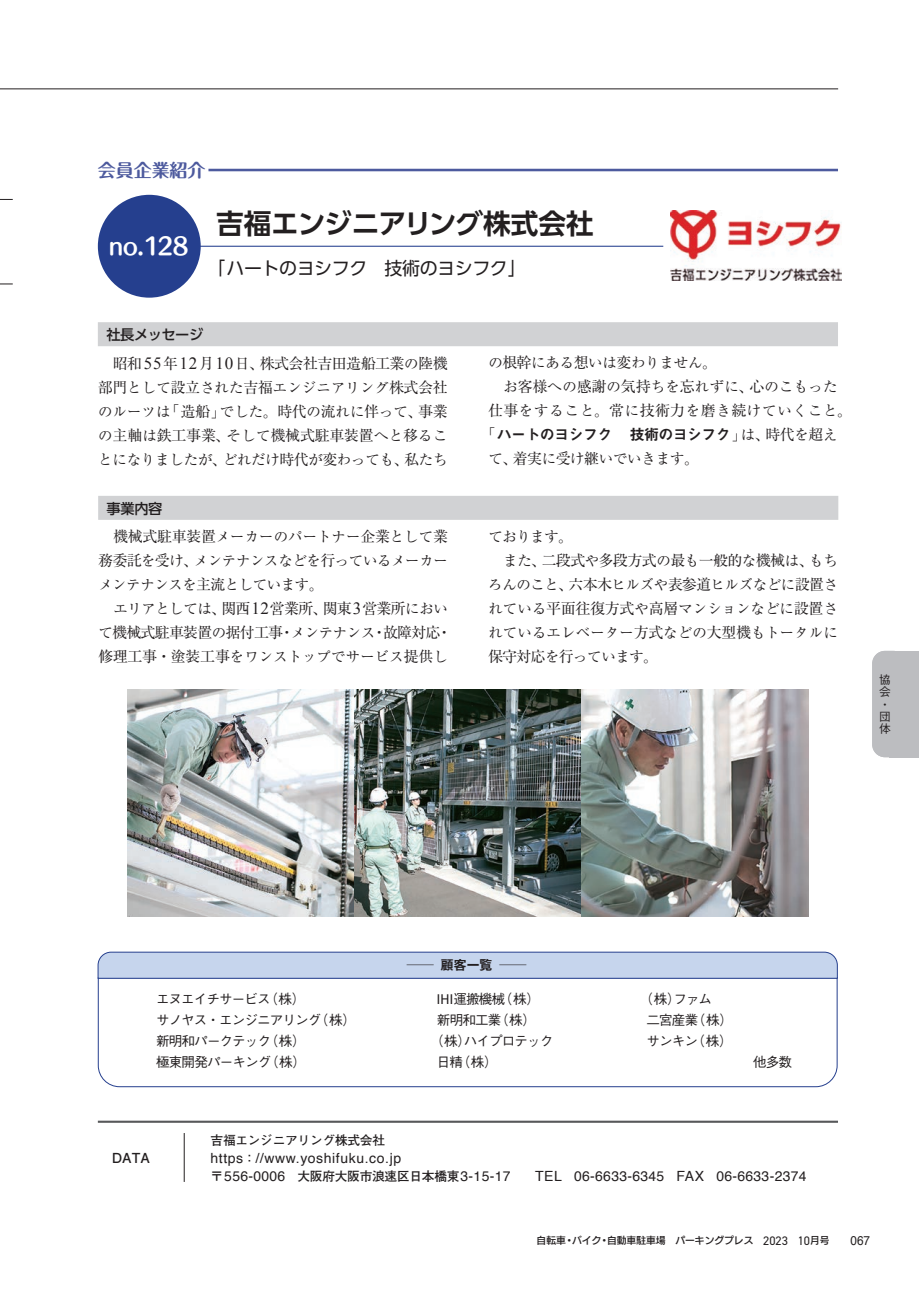
<style>
.page{position:relative;width:919px;height:1289px;background:#fff}
.page>*{position:absolute;margin:0;border:0;box-sizing:border-box;transform-origin:0 0}
.t1{font:700 27.6px "UD Shin Go Pro De";letter-spacing:-.01em;color:#231f20}
.t2{font:22.5px "Humming Std B";color:#fff;scale:.95 1}
.t3{font:18px "UD Shin Go Pro";letter-spacing:-.025em;color:#231f20}
.t4{font:700 18px "Maru Fo Pro";letter-spacing:-.005em;color:#4d5a9e}
.t5{font:15px "Ryumin Pro";letter-spacing:-.04em;color:#231f20}
.t6{font:15px "Midashi Go Pro MB31";letter-spacing:-.04em;color:#231f20}
.t7{font:15px "Ryumin Pro";letter-spacing:-.02em;color:#231f20}
.t8{font:14.4px/24px "Ryumin Pro";letter-spacing:-.005em;color:#231f20;text-align:justify}
.t9{font:14.4px "Ryumin Pro";letter-spacing:-.025em;color:#231f20}
.t10{font:14.4px "Ryumin Pro";letter-spacing:.06em;color:#231f20}
.t11{font:14.4px "Ryumin Pro";letter-spacing:.02em;color:#231f20}
.t12{font:500 14.25px "UD Shin Go Pro";letter-spacing:-.03em;color:#231f20}
.t13{font:14.1px "Helvetica";letter-spacing:.04em;color:#231f20}
.t14{font:13.95px "Helvetica";letter-spacing:.025em;color:#231f20}
.t15{font:700 13.8px "Futo Go B101 Pro";color:#231f20}
.t16{font:500 13.5px/21px "Gothic BBB Pro";letter-spacing:-.06em;color:#231f20}
.t17{font:13.5px "Midashi Go Pro MB31";color:#231f20;scale:2 1}
.t18{font:12.75px "Helvetica";color:#231f20;scale:.92 1}
.t19{font:700 12.3px "Futo Go B101 Pro";letter-spacing:.015em;color:#231f20}
.t20{font:500 11.7px/12.1px "Gothic BBB Pro";color:#231f20}
.t21{font:9.75px "New Rodin Pro DB";color:#231f20}
.s1{font-family:"Times New Roman";font-size:17.1px}
.s2{font-family:"Hira Min Pro W3"}
.s3{font-size:14.4px}
.s4{font-size:15px}
.s5{font-family:"Hira Min Pro W3";font-size:15px}
.s6{font-family:"Ryumin Pro";font-size:14.4px}
.s7{font-family:"Ryumin Pro"}
.s8{font-family:"Myriad Pro";font-weight:400;font-stretch:semi-condensed;font-size:14.4px}
.s9{font-size:12.75px}
.s10{font-family:"Futo Go B101 Pro";font-weight:700;font-size:12.75px}
.s11{font-size:14.1px}
.s12{font-family:"DIN2014";font-size:12.3px}
</style>
<div class="page">
<hr style="left:0;top:89px;width:838px;height:1px;background:#231f20">
<div style="left:872px;top:651px;width:34px;height:106px;background:#bcbdc0;border-radius:13px"></div>
<div style="left:889px;top:651px;width:29px;height:106px;background:#bcbdc0"></div>
<svg style="left:98px;top:978px;width:739px;height:109px"></svg>
<svg style="left:98px;top:951px;width:739px;height:27px;background:#c0cfe9"></svg>
<div style="left:98px;top:322px;width:739px;height:24px;background:#d1d2d4"></div>
<div style="left:98px;top:496px;width:740px;height:24px;background:#d1d2d4"></div>
<hr style="left:98px;top:1120px;width:739px;height:2px;background:#57585a">
<hr style="left:184px;top:1132px;width:1px;height:49px;background:#231f20">
<img style="left:127px;top:689px;width:681px;height:227px">
<img style="left:670px;top:210px;width:171px;height:71px">
<svg style="left:0;top:284px;width:13px;height:1px"></svg>
<svg style="left:0;top:199px;width:13px;height:1px"></svg>
<div style="left:98px;top:195px;width:103px;height:103px;background:#253f8e;border-radius:50%"></div>
<hr style="left:208px;top:169px;width:629px;height:2px;background:#4d5a9e">
<hr style="left:200px;top:246px;width:463px;height:1px;background:#253f8e">
<p class="t4" style="left:98px;top:156px;width:109px">会員企業紹介</p>
<h2 class="t2" style="left:109px;top:229px;width:86px">no.128</h2>
<h1 class="t1" style="left:216px;top:201px;width:379px">吉福エンジニアリング株式会社</h1>
<p class="t3" style="left:207px;top:253px;width:320px">「ハートのヨシフク　技術のヨシフク」</p>
<p class="t12" style="left:106px;top:323px;width:98px">社長メッセージ</p>
<p class="t5" style="left:113px;top:351px;width:336px">昭和<span class="s1">55</span>年<span class="s1">12</span>月<span class="s1">10</span>日<span class="s2">、</span>株式会社吉田造船工業<span class="s3">の</span>陸機</p>
<p class="t8" style="left:98px;top:374px;width:351px"><span class="s4">部門</span>として<span class="s4">設立</span>された<span class="s4">吉福</span>エンジニアリング<span class="s4">株式会社</span>のルーツは<span class="s5">「</span><span class="s4">造船</span><span class="s5">」</span>でした<span class="s5">。</span><span class="s4">時代</span>の<span class="s4">流</span>れに<span class="s4">伴</span>って<span class="s5">、</span><span class="s4">事業</span></p>
<p class="t7" style="left:98px;top:423px;width:351px"><span class="s3">の</span>主軸<span class="s3">は</span>鉄工事業<span class="s2">、</span><span class="s3">そして</span>機械式駐車装置<span class="s3">へと</span>移<span class="s3">るこ</span></p>
<p class="t8" style="left:98px;top:446px;width:351px">とになりましたが<span class="s5">、</span>どれだけ<span class="s4">時代</span>が<span class="s4">変</span>わっても<span class="s5">、</span><span class="s4">私</span>たち</p>
<p class="t12" style="left:107px;top:496px;width:57px">事業内容</p>
<p class="t8" style="left:98px;top:523px;width:351px;text-indent:15px"><span class="s4">機械式駐車装置</span>メーカーのパートナー<span class="s4">企業</span>として<span class="s4">業務委託</span>を<span class="s4">受</span>け<span class="s5">、</span>メンテナンスなどを<span class="s4">行</span>っているメーカーメンテナンスを<span class="s4">主流</span>としています<span class="s5">。</span></p>
<p class="t9" style="left:113px;top:597px;width:336px">エリアとしては<span class="s5">、</span><span class="s4">関西</span><span class="s1">12</span><span class="s4">営業所</span><span class="s5">、</span><span class="s4">関東</span><span class="s1">3</span><span class="s4">営業所</span>におい</p>
<p class="t5" style="left:98px;top:621px;width:355px"><span class="s3">て</span>機械式駐車装置<span class="s3">の</span>据付工事<span class="s2">・</span><span class="s3">メンテナンス</span><span class="s2">・</span>故障対応<span class="s2">・</span></p>
<p class="t8" style="left:98px;top:643px;width:351px"><span class="s4">修理工事</span><span class="s5">・</span><span class="s4">塗装工事</span>をワンストップでサービス<span class="s4">提供</span>し</p>
<p class="t8" style="left:488px;top:349px;width:230px">の<span class="s4">根幹</span>にある<span class="s4">想</span>いは<span class="s4">変</span>わりません<span class="s5">。</span></p>
<p class="t11" style="left:503px;top:375px;width:336px">お<span class="s4">客様</span>への<span class="s4">感謝</span>の<span class="s4">気持</span>ちを<span class="s4">忘</span>れずに<span class="s5">、</span><span class="s4">心</span>のこもった</p>
<p class="t10" style="left:488px;top:399px;width:365px"><span class="s4">仕事</span>をすること<span class="s5">。</span><span class="s4">常</span>に<span class="s4">技術力</span>を<span class="s4">磨</span>き<span class="s4">続</span>けていくこと<span class="s5">。</span></p>
<p class="t6" style="left:480px;top:422px;width:358px"><span class="s2">「</span>ハートのヨシフク　技術のヨシフク<span class="s2">」</span><span class="s6">は</span><span class="s2">、</span><span class="s7">時代</span><span class="s6">を</span><span class="s7">超</span><span class="s6">え</span></p>
<p class="t8" style="left:488px;top:445px;width:212px">て<span class="s5">、</span><span class="s4">着実</span>に<span class="s4">受</span>け<span class="s4">継</span>いでいきます<span class="s5">。</span></p>
<p class="t8" style="left:488px;top:523px;width:86px">ております<span class="s5">。</span></p>
<p class="t5" style="left:503px;top:549px;width:336px"><span class="s3">また</span><span class="s2">、</span>二段式<span class="s3">や</span>多段方式<span class="s3">の</span>最<span class="s3">も</span>一般的<span class="s3">な</span>機械<span class="s3">は</span><span class="s2">、</span><span class="s3">もち</span></p>
<p class="t8" style="left:488px;top:571px;width:351px">ろんのこと<span class="s5">、</span><span class="s4">六本木</span>ヒルズや<span class="s4">表参道</span>ヒルズなどに<span class="s4">設置</span>されている<span class="s4">平面往復方式</span>や<span class="s4">高層</span>マンションなどに<span class="s4">設置</span>されているエレベーター<span class="s4">方式</span>などの<span class="s4">大型機</span>もトータルに<span class="s4">保守対応</span>を<span class="s4">行</span>っています<span class="s5">。</span></p>
<p class="t20" style="left:879px;top:672px;width:13px">協会・団体</p>
<p class="t17" style="left:407px;top:954px;width:61px">─ 顧客一覧 ─</p>
<p class="t16" style="left:156px;top:986px;width:201px">エヌエイチサービス（株）<br>サノヤス・エンジニアリング（株）新明和パークテック（株）<br>極東開発パーキング（株）</p>
<p class="t16" style="left:437px;top:986px;width:104px"><span class="s8">IHI</span>運搬機械（株）</p>
<p class="t16" style="left:437px;top:1007px;width:107px">新明和工業（株）　</p>
<p class="t16" style="left:430px;top:1028px;width:125px">（株）ハイプロテック</p>
<p class="t16" style="left:437px;top:1049px;width:62px">日精（株）</p>
<p class="t16" style="left:646px;top:986px;width:88px;text-indent:-7px">（株）ファム<br>二宮産業（株）サンキン（株）</p>
<p class="t16" style="left:753px;top:1049px;width:41px">他多数</p>
<p class="t15" style="left:112px;top:1146px;width:40px">DATA</p>
<p class="t19" style="left:210px;top:1130px;width:176px"><span class="s9">吉福</span>エンジニアリング<span class="s9">株式会社</span></p>
<p class="t13" style="left:210px;top:1147px;width:192px">https<span class="s10">：</span>//www.yoshifuku.co.jp</p>
<p class="t14" style="left:210px;top:1165px;width:597px"><span class="s10">〒</span>556<span class="s11">-</span>0006<span class="s10">　大阪府大阪市浪速区日本橋東</span>3<span class="s11">-</span>15<span class="s11">-</span>17<span class="s10">　　</span><span class="s11">TEL</span> 06<span class="s11">-</span>6633<span class="s11">-</span>6345 <span class="s11">FAX</span> 06<span class="s11">-</span>6633<span class="s11">-</span>2374</p>
<p class="t21" style="left:527px;top:1231px;width:304px">　自転車・バイク・自動車駐車場　パーキングプレス　<span class="s12">2023 10</span>月号</p>
<p class="t18" style="left:850px;top:1230px;width:23px">067</p>
</div>
